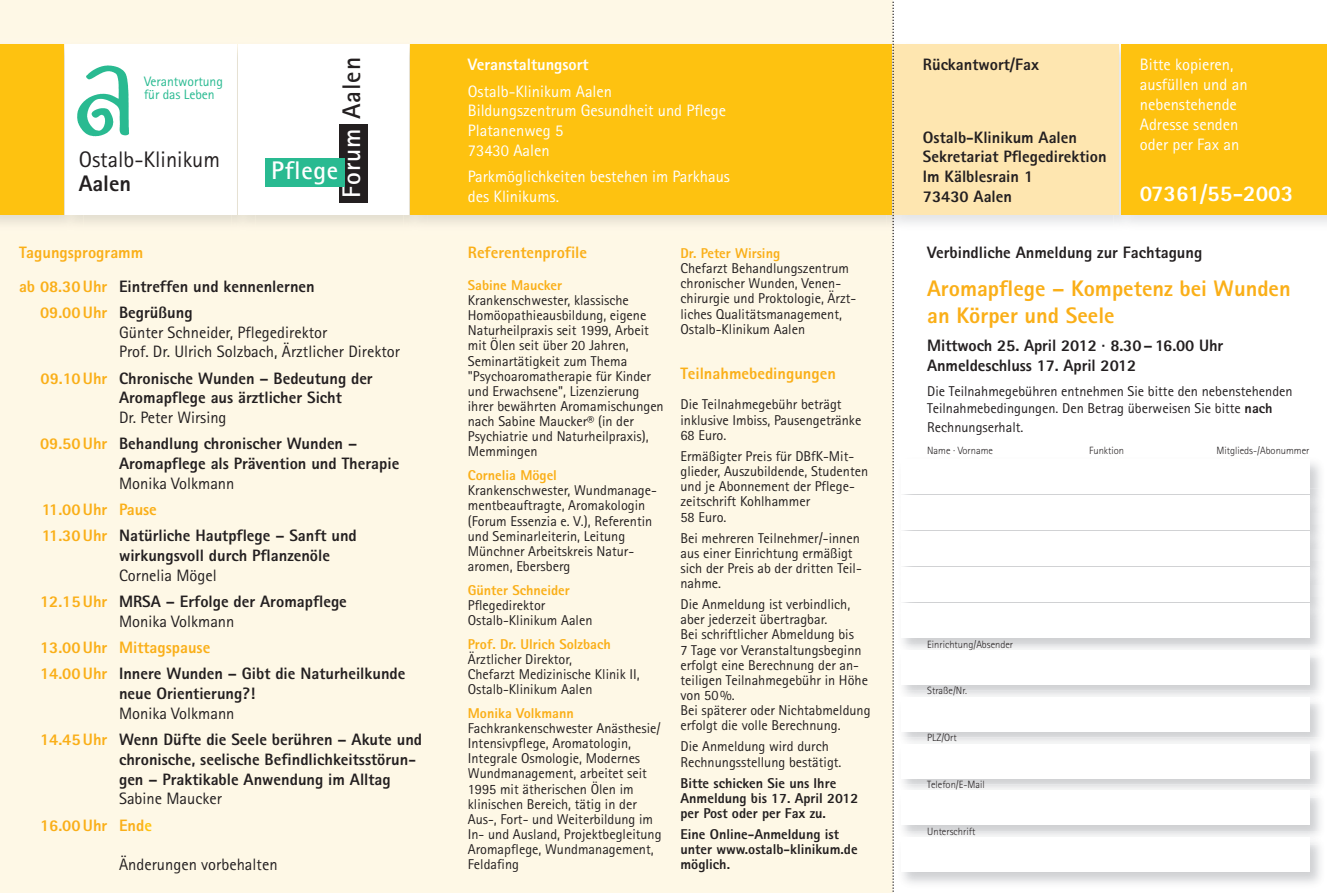
<style>
.page{position:relative;width:1327px;height:893px;background:#fff}
.page>*{position:absolute;margin:0;border:0;box-sizing:border-box;transform-origin:0 0}
.t1{font:700 25.5px "Rotis Sans Serif";letter-spacing:.035em;color:#fff}
.t2{font:800 22.5px/27px "Rotis Sans Serif";color:#faaf18}
.t3{font:22.5px "Rotis Sans Serif";color:#231f20}
.t4{font:800 22.5px "Rotis Sans Serif";color:#fff}
.t5{font:800 22.5px "Rotis Sans Serif";color:#231f20}
.t6{font:800 16.5px/19.8px "Rotis Sans Serif";color:#231f20}
.t7{font:16.5px/19.8px "Rotis Sans Serif";color:#fff}
.t8{font:16.5px/19.8px "Rotis Sans Serif";color:#231f20}
.t9{font:800 16.5px/26.2px "Rotis Sans Serif";color:#faaf18}
.t10{font:800 16.5px "Rotis Sans Serif";color:#fff}
.t11{font:14.25px/15.1px "Rotis Sans Serif";color:#231f20}
.t12{font:800 14.25px/15.1px "Rotis Sans Serif";color:#231f20}
.t13{font:800 14.25px "Rotis Sans Serif";color:#faaf18}
.t14{font:13.65px/13.4px "Rotis Sans Serif";letter-spacing:-.005em;color:#29ba91}
.t15{font:300 10.5px "Rotis Sans Serif";color:#231f20}
.s1{color:#231f20}
.s2{font-weight:800;color:#faaf18}
.s3{font-weight:800;color:#fec210}
.s4{font-weight:800}
</style>
<div class="page">
<div style="left:0;top:0;width:893px;height:893px;background:#fef8e6"></div>
<img style="left:0;top:44px;width:59px;height:179px">
<div style="left:0;top:45px;width:64px;height:170px;background:#fec210"></div>
<img style="left:59px;top:44px;width:827px;height:179px">
<img style="left:59px;top:45px;width:5px;height:170px">
<div style="left:66px;top:45px;width:170px;height:170px;background:#fff"></div>
<img style="left:77px;top:65px;width:52px;height:72px">
<img style="left:231px;top:44px;width:25px;height:179px">
<img style="left:231px;top:45px;width:5px;height:170px">
<div style="left:238px;top:45px;width:170px;height:170px;background:#fff"></div>
<div style="left:340px;top:124px;width:28px;height:79px;background:#231f20"></div>
<div style="left:265px;top:158px;width:79px;height:29px;background:#29ba91"></div>
<img style="left:403px;top:44px;width:25px;height:179px">
<img style="left:403px;top:45px;width:5px;height:170px">
<div style="left:410px;top:45px;width:481px;height:170px;background:#fec210"></div>
<div style="left:893px;top:45px;width:225px;height:170px;background:#fee6b0"></div>
<img style="left:1113px;top:44px;width:214px;height:183px">
<img style="left:1113px;top:45px;width:5px;height:170px">
<div style="left:1120px;top:45px;width:207px;height:170px;background:#fec210"></div>
<svg style="left:886px;top:1px;width:15px;height:891px"></svg>
<p class="t14" style="left:144px;top:76px;width:80px">Verantwortung für das Leben</p>
<h2 class="t3" style="left:79px;top:152px;width:143px">Ostalb-Klinikum</h2>
<h2 class="t5" style="left:79px;top:176px;width:54px">Aalen</h2>
<h1 class="t1" style="left:343px;top:198px;width:142px;rotate:-90deg">Forum <span class="s1">Aalen</span></h1>
<h1 class="t1" style="left:271px;top:161px;width:68px">Pflege</h1>
<p class="t9" style="left:19px;top:237px;width:126px;line-height:33.6px">Tagungsprogramm ab 08.30Uhr</p>
<p class="t9" style="left:40px;top:301px;width:69px">09.00Uhr</p>
<p class="t6" style="left:119px;top:275px;width:197px;line-height:26.2px">Eintreffen und kennenlernen<br>Begrüßung</p>
<p class="t8" style="left:119px;top:324px;width:282px">Günter Schneider, Pflegedirektor<br>Prof. Dr. Ulrich Solzbach, Ärztlicher Direktor</p>
<p class="t6" style="left:119px;top:370px;width:255px">Chronische Wunden – Bedeutung der<br>Aromapflege aus ärztlicher Sicht</p>
<p class="t8" style="left:119px;top:409px;width:109px">Dr. Peter Wirsing</p>
<p class="t6" style="left:119px;top:436px;width:282px">Behandlung chronischer Wunden –<br>Aromapflege als Prävention und Therapie</p>
<p class="t8" style="left:119px;top:475px;width:117px">Monika Volkmann</p>
<p class="t9" style="left:119px;top:498px;width:39px">Pause</p>
<p class="t6" style="left:119px;top:527px;width:239px">Natürliche Hautpflege – Sanft und wirkungsvoll durch Pflanzenöle</p>
<p class="t8" style="left:119px;top:567px;width:99px">Cornelia Mögel</p>
<p class="t6" style="left:119px;top:593px;width:229px">MRSA – Erfolge der Aromapflege</p>
<p class="t8" style="left:119px;top:613px;width:117px">Monika Volkmann</p>
<p class="t9" style="left:119px;top:636px;width:93px">Mittagspause</p>
<p class="t6" style="left:119px;top:665px;width:288px">Innere Wunden – Gibt die Naturheilkunde neue Orientierung?!</p>
<p class="t8" style="left:119px;top:705px;width:117px">Monika Volkmann</p>
<p class="t6" style="left:119px;top:731px;width:304px">Wenn Düfte die Seele berühren – Akute und chronische, seelische Befindlichkeitsstörun&shy;gen – Praktikable Anwendung im Alltag</p>
<p class="t8" style="left:119px;top:787px;width:104px;line-height:26.2px">Sabine Maucker<br><span class="s2">End</span><span class="s3">e</span></p>
<p class="t8" style="left:119px;top:856px;width:160px">Änderungen vorbehalten</p>
<p class="t9" style="left:41px;top:367px;width:68px">09.10Uhr</p>
<p class="t9" style="left:40px;top:432px;width:69px">09.50Uhr</p>
<p class="t9" style="left:42px;top:498px;width:67px">11.00Uhr<br>11.30Uhr</p>
<p class="t9" style="left:40px;top:590px;width:69px">12.15Uhr</p>
<p class="t9" style="left:40px;top:636px;width:69px">13.00Uhr<br>14.00Uhr</p>
<p class="t9" style="left:40px;top:728px;width:69px">14.45Uhr</p>
<p class="t9" style="left:40px;top:814px;width:69px">16.00Uhr</p>
<p class="t10" style="left:468px;top:59px;width:122px">Veranstaltungsort</p>
<p class="t7" style="left:468px;top:83px;width:260px">Ostalb-Klinikum Aalen<br>Bildungszentrum Gesundheit und Pflege<br>Platanenweg 5<br>73430 Aalen</p>
<p class="t7" style="left:468px;top:168px;width:264px">Parkmöglichkeiten bestehen im Parkhaus des Klinikums.</p>
<p class="t9" style="left:468px;top:241px;width:121px">Referentenprofile</p>
<p class="t13" style="left:468px;top:280px;width:96px">Sabine Maucker</p>
<p class="t11" style="left:468px;top:294px;width:197px">Krankenschwester, klassische<br>Homöopathieausbildung, eigene<br>Naturheilpraxis seit 1999, Arbeit mit Ölen seit über 20 Jahren,<br>Seminartätigkeit zum Thema "Psychoaromatherapie für Kinder und Erwachsene", Lizenzierung ihrer bewährten Aromamischungen nach Sabine Maucker® (in der<br>Psychiatrie und Naturheilpraxis),<br>Memmingen</p>
<p class="t13" style="left:468px;top:470px;width:91px">Cornelia Mögel</p>
<p class="t11" style="left:468px;top:484px;width:191px">Krankenschwester, Wundmanage&shy;mentbeauftragte, Aromakologin (Forum Essenzia e. V.), Referentin und Seminarleiterin, Leitung<br>Münchner Arbeitskreis Natur&shy;aromen, Ebersberg</p>
<p class="t13" style="left:468px;top:585px;width:104px">Günter Schneider</p>
<p class="t11" style="left:468px;top:599px;width:126px">Pflegedirektor<br>Ostalb-Klinikum Aalen</p>
<p class="t13" style="left:468px;top:639px;width:144px">Prof. Dr. Ulrich Solzbach</p>
<p class="t11" style="left:468px;top:653px;width:173px">Ärztlicher Direktor,<br>Chefarzt Medizinische Klinik II,<br>Ostalb-Klinikum Aalen</p>
<p class="t13" style="left:468px;top:708px;width:108px">Monika Volkmann</p>
<p class="t11" style="left:468px;top:722px;width:195px">Fachkrankenschwester Anästhesie/<br>Intensivpflege, Aromatologin,<br>Integrale Osmologie, Modernes<br>Wundmanagement, arbeitet seit<br>1995 mit ätherischen Ölen im klinischen Bereich, tätig in der<br>Aus-, Fort- und Weiterbildung im<br>In- und Ausland, Projektbegleitung<br>Aromapflege, Wundmanagement,<br>Feldafing</p>
<p class="t13" style="left:680px;top:248px;width:101px">Dr. Peter Wirsing</p>
<p class="t11" style="left:680px;top:262px;width:177px">Chefarzt Behandlungszentrum chronischer Wunden, Venen&shy;chirurgie und Proktologie, Ärzt&shy;liches Qualitätsmanagement,<br>Ostalb-Klinikum Aalen</p>
<p class="t9" style="left:680px;top:362px;width:157px">Teilnahmebedingungen</p>
<p class="t11" style="left:680px;top:398px;width:182px">Die Teilnahmegebühr beträgt inklusive Imbiss, Pausengetränke<br>68 Euro.</p>
<p class="t11" style="left:680px;top:450px;width:189px">Ermäßigter Preis für DBfK-Mit&shy;glieder, Auszubildende, Studenten und je Abonnement der Pflege&shy;zeitschrift Kohlhammer<br>58 Euro.</p>
<p class="t11" style="left:680px;top:532px;width:183px">Bei mehreren Teilnehmer/-innen aus einer Einrichtung ermäßigt sich der Preis ab der dritten Teil&shy;nahme.</p>
<p class="t11" style="left:680px;top:598px;width:192px">Die Anmeldung ist verbindlich, aber jederzeit übertragbar.<br>Bei schriftlicher Abmeldung bis<br>7 Tage vor Veranstaltungsbeginn erfolgt eine Berechnung der an&shy;teiligen Teilnahmegebühr in Höhe von 50 %.<br>Bei späterer oder Nichtabmeldung erfolgt die volle Berechnung.</p>
<p class="t11" style="left:680px;top:740px;width:162px">Die Anmeldung wird durch<br>Rechnungsstellung bestätigt.</p>
<p class="t12" style="left:680px;top:777px;width:179px">Bitte schicken Sie uns Ihre<br>Anmeldung bis 17. April 2012 per Post oder per Fax zu.</p>
<p class="t12" style="left:680px;top:828px;width:179px">Eine Online-Anmeldung ist unter www.ostalb-klinikum.de möglich.</p>
<p class="t6" style="left:923px;top:57px;width:117px">Rückantwort/Fax</p>
<p class="t6" style="left:923px;top:129px;width:185px">Ostalb-Klinikum Aalen<br>Sekretariat Pflegedirektion<br>Im Kälblesrain 1<br>73430 Aalen</p>
<p class="t7" style="left:1140px;top:57px;width:109px">Bitte kopieren, ausfüllen und an nebenstehende<br>Adresse senden oder per Fax an</p>
<h2 class="t4" style="left:1140px;top:186px;width:155px">07361/55-2003</h2>
<p class="t6" style="left:927px;top:244px;width:277px">Verbindliche Anmeldung zur Fachtagung</p>
<h2 class="t2" style="left:927px;top:277px;width:365px">Aromapflege – Kompetenz bei Wunden an Körper und Seele</h2>
<p class="t6" style="left:927px;top:338px;width:298px">Mittwoch 25. April 2012 · 8.30 –16.00 Uhr<br>Anmeldeschluss 17. April 2012</p>
<p class="t11" style="left:927px;top:384px;width:367px;line-height:17.1px">Die Teilnahmegebühren entnehmen Sie bitte den nebenstehenden<br>Teilnahmebedingungen. Den Betrag überweisen Sie bitte <span class="s4">nach</span></p>
<p class="t11" style="left:927px;top:421px;width:98px">Rechnungserhalt.</p>
<p class="t15" style="left:927px;top:446px;width:67px">Name · Vorname</p>
<p class="t15" style="left:1089px;top:446px;width:36px">Funktion</p>
<p class="t15" style="left:1216px;top:446px;width:95px">Mitglieds-/Abonummer</p>
<p class="t15" style="left:927px;top:640px;width:88px">Einrichtung/Absender</p>
<p class="t15" style="left:927px;top:687px;width:41px">Straße/Nr.</p>
<p class="t15" style="left:927px;top:734px;width:31px">PLZ/Ort</p>
<p class="t15" style="left:927px;top:781px;width:59px">Telefon/E-Mail</p>
<p class="t15" style="left:927px;top:827px;width:50px">Unterschrift</p>
</div>
